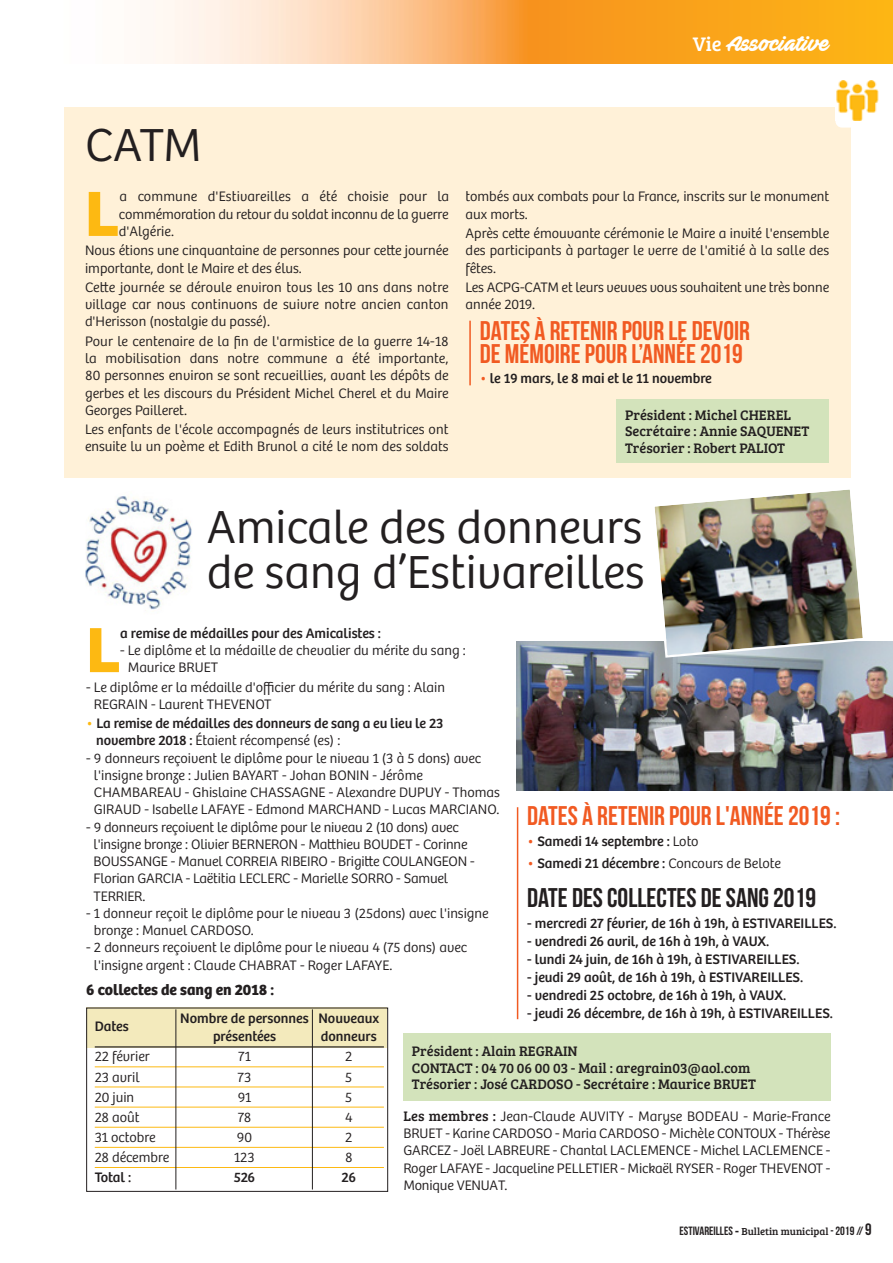
<style>
.page{position:relative;width:893px;height:1263px;background:#fff}
.page>*{position:absolute;margin:0;border:0;box-sizing:border-box;transform-origin:0 0}
.t1{font:700 66.15px "Bree";color:#fdb912}
.t2{font:300 48px/45px "Bree";color:#231f20}
.t3{font:27px/22.5px "Bebas Neue";color:#f15a22}
.t4{font:27px "Bebas Neue";color:#231f20}
.t5{font:21px "Ave Fedan PERSONALUSEONLY";color:#fff}
.t6{font:700 15.75px "Bree";color:#231f20}
.t7{font:300 14.25px/17.2px "Bree";color:#231f20}
.t8{font:14.25px/17.2px "Bree";color:#231f20}
.t9{font:14.25px/16.5px "Bree Serif";color:#231f20}
.t10{font:12px "Bebas Neue";color:#231f20}
.s1{font-family:"Bree Serif";font-size:20.25px}
.s2{color:#f15a22}
.s3{color:#fdb912}
.s4{font-weight:300}
.s5{font-family:"Bree Serif";font-weight:400}
.s6{font-family:"Bree";font-weight:700}
.s7{font-family:"Bree Serif";font-size:10.5px}
.s8{font-size:16.5px}
</style>
<div class="page">
<div style="left:64px;top:108px;width:786px;height:370px;background:#fff1d8"></div>
<div style="left:617px;top:399px;width:212px;height:64px;background:#d3e3bb"></div>
<hr style="left:469px;top:321px;width:2px;height:64px;background:#f15a22">
<svg style="left:528px;top:0;width:365px;height:64px;background:#f9a319"></svg>
<img style="left:155px;top:0;width:373px;height:64px">
<div style="left:835px;top:74px;width:44px;height:54px;background:#fff;border-radius:6px"></div>
<img style="left:836px;top:81px;width:43px;height:40px">
<div style="left:86px;top:1008px;width:301px;height:40px;background:#f3eabc"></div>
<hr style="left:95px;top:1046px;width:289px;height:1px;background:#231f20">
<hr style="left:95px;top:1066px;width:289px;height:1px;background:#fdb912">
<hr style="left:95px;top:1086px;width:289px;height:1px;background:#fdb912">
<hr style="left:95px;top:1107px;width:289px;height:1px;background:#fdb912">
<hr style="left:95px;top:1127px;width:289px;height:1px;background:#fdb912">
<hr style="left:95px;top:1147px;width:289px;height:1px;background:#fdb912">
<hr style="left:95px;top:1167px;width:289px;height:1px;background:#fdb912">
<div style="left:403px;top:1033px;width:427px;height:68px;background:#d3e3bb"></div>
<div style="left:86px;top:1008px;width:302px;height:184px;border:1px solid #231f20"></div>
<hr style="left:312px;top:1009px;width:1px;height:180px;background:#231f20">
<hr style="left:175px;top:1009px;width:1px;height:180px;background:#231f20">
<hr style="left:517px;top:807px;width:1px;height:212px;background:#f15a22">
<img style="left:516px;top:641px;width:377px;height:150px">
<img style="left:76px;top:490px;width:126px;height:126px;border-radius:50%">
<img style="left:651px;top:489px;width:215px;height:170px">
<h3 class="t5" style="left:693px;top:35px;width:138px"><span class="s1">Vie</span> Associative</h3>
<h2 class="t2" style="left:85px;top:128px;width:119px">CATM</h2>
<h1 class="t1" style="left:85px;top:190px;width:36px">L</h1>
<p class="t7" style="left:119px;top:190px;width:332px;text-align:justify">a commune d'Estivareilles a été choisie pour la commémoration du retour du soldat inconnu de la guerre d'Algérie.</p>
<p class="t7" style="left:85px;top:244px;width:365px">Nous étions une cinquantaine de personnes pour cette journée importante, dont le Maire et des élus.</p>
<p class="t7" style="left:85px;top:280px;width:365px;text-align:justify">Cette journée se déroule environ tous les 10 ans dans notre village car nous continuons de suivre notre ancien canton d'Herisson (nostalgie du passé).</p>
<p class="t7" style="left:85px;top:334px;width:365px;text-align:justify">Pour le centenaire de la fin de l'armistice de la guerre 14-18 la mobilisation dans notre commune a été importante, 80 personnes environ se sont recueillies, avant les dépôts de gerbes et les discours du Président Michel Cherel et du Maire Georges Pailleret.</p>
<p class="t7" style="left:85px;top:422px;width:365px">Les enfants de l'école accompagnés de leurs institutrices ont ensuite lu un poème et Edith Brunol a cité le nom des soldats</p>
<p class="t7" style="left:466px;top:190px;width:365px">tombés aux combats pour la France, inscrits sur le monument aux morts.</p>
<p class="t7" style="left:466px;top:226px;width:365px;text-align:justify">Après cette émouvante cérémonie le Maire a invité l'ensemble des participants à partager le verre de l'amitié à la salle des fêtes.</p>
<p class="t7" style="left:466px;top:280px;width:365px">Les ACPG-CATM et leurs veuves vous souhaitent une très bonne année 2019.</p>
<h3 class="t3" style="left:480px;top:320px;width:272px">DATES À RETENIR POUR LE DEVOIR<br>DE MÉMOIRE POUR L’ANNÉE 2019</h3>
<p class="t8" style="left:480px;top:371px;width:234px"><span class="s2">•</span> le 19 mars, le 8 mai et le 11 novembre</p>
<p class="t9" style="left:625px;top:408px;width:186px">Président : Michel CHEREL<br>Secrétaire : Annie SAQUENET<br>Trésorier : Robert PALIOT</p>
<h2 class="t2" style="left:207px;top:510px;width:439px">Amicale des donneurs de sang d’Estivareilles</h2>
<h1 class="t1" style="left:86px;top:626px;width:36px">L</h1>
<p class="t8" style="left:120px;top:626px;width:262px">a remise de médailles pour des Amicalistes :</p>
<p class="t7" style="left:128px;top:643px;width:339px;text-indent:-8px">- Le diplôme et la médaille de chevalier du mérite du sang :<br>Maurice BRUET</p>
<p class="t7" style="left:94px;top:680px;width:353px;text-indent:-8px">- Le diplôme er la médaille d'officier du mérite du sang : Alain<br>REGRAIN - Laurent THEVENOT</p>
<p class="t8" style="left:96px;top:716px;width:349px;text-indent:-10px"><span class="s3">•</span> La remise de médailles des donneurs de sang a eu lieu le 23 novembre 2018 : <span class="s4">Étaient récompensé (es) :</span></p>
<p class="t7" style="left:94px;top:751px;width:408px;text-indent:-8px">- 9 donneurs reçoivent le diplôme pour le niveau 1 (3 à 5 dons) avec l'insigne bronze : Julien BAYART - Johan BONIN - Jérôme CHAMBAREAU - Ghislaine CHASSAGNE - Alexandre DUPUY - Thomas GIRAUD - Isabelle LAFAYE - Edmond MARCHAND - Lucas MARCIANO.</p>
<p class="t7" style="left:94px;top:820px;width:383px;text-indent:-7px">- 9 donneurs reçoivent le diplôme pour le niveau 2 (10 dons) avec l'insigne bronze : Olivier BERNERON - Matthieu BOUDET - Corinne BOUSSANGE - Manuel CORREIA RIBEIRO - Brigitte COULANGEON - Florian GARCIA - Laëtitia LECLERC - Marielle SORRO - Samuel TERRIER.</p>
<p class="t7" style="left:94px;top:906px;width:396px;text-indent:-8px">- 1 donneur reçoit le diplôme pour le niveau 3 (25dons) avec l'insigne bronze : Manuel CARDOSO.</p>
<p class="t7" style="left:94px;top:941px;width:375px;text-indent:-8px">- 2 donneurs reçoivent le diplôme pour le niveau 4 (75 dons) avec l'insigne argent : Claude CHABRAT - Roger LAFAYE.</p>
<h3 class="t3" style="left:527px;top:805px;width:314px">DATES À RETENIR POUR L'ANNÉE 2019 :</h3>
<p class="t8" style="left:527px;top:834px;width:173px"><span class="s2">•</span> Samedi 14 septembre : <span class="s4">Loto</span></p>
<p class="t8" style="left:527px;top:856px;width:255px"><span class="s2">•</span> Samedi 21 décembre : <span class="s4">Concours de Belote</span></p>
<h3 class="t4" style="left:527px;top:882px;width:290px">DATE DES COLLECTES DE SANG 2019</h3>
<p class="t8" style="left:527px;top:916px;width:311px">- mercredi 27 février, de 16h à 19h, à ESTIVAREILLES.</p>
<p class="t8" style="left:527px;top:934px;width:243px">- vendredi 26 avril, de 16h à 19h, à VAUX.</p>
<p class="t8" style="left:527px;top:952px;width:274px">- lundi 24 juin, de 16h à 19h, à ESTIVAREILLES.</p>
<p class="t8" style="left:527px;top:970px;width:278px">- jeudi 29 août, de 16h à 19h, à ESTIVAREILLES.</p>
<p class="t8" style="left:527px;top:988px;width:260px">- vendredi 25 octobre, de 16h à 19h, à VAUX.</p>
<p class="t8" style="left:527px;top:1006px;width:307px">- jeudi 26 décembre, de 16h à 19h, à ESTIVAREILLES.</p>
<p class="t6" style="left:86px;top:984px;width:189px">6 collectes de sang en 2018 :</p>
<p class="t8" style="left:95px;top:1020px;width:36px">Dates</p>
<p class="t8" style="left:213px;top:1011px;width:168px;line-height:18px;text-indent:-33px">Nombre de personnes Nouveaux présentées</p>
<p class="t8" style="left:321px;top:1029px;width:57px">donneurs</p>
<p class="t9" style="left:412px;top:1044px;width:346px">Président : Alain REGRAIN<br>CONTACT : 04 70 06 00 03 - Mail : aregrain03@aol.com<br>Trésorier : José CARDOSO - Secrétaire : Maurice BRUET</p>
<p class="t7" style="left:95px;top:1050px;width:57px">22 février</p>
<p class="t7" style="left:238px;top:1050px;width:14px">71</p>
<p class="t7" style="left:345px;top:1050px;width:9px">2</p>
<p class="t7" style="left:95px;top:1070px;width:46px">23 avril</p>
<p class="t7" style="left:238px;top:1070px;width:15px">73</p>
<p class="t7" style="left:345px;top:1070px;width:9px">5</p>
<p class="t7" style="left:95px;top:1090px;width:41px">20 juin</p>
<p class="t7" style="left:238px;top:1090px;width:15px">91</p>
<p class="t7" style="left:345px;top:1090px;width:9px">5</p>
<p class="t7" style="left:95px;top:1110px;width:46px">28 août</p>
<p class="t7" style="left:238px;top:1110px;width:15px">78</p>
<p class="t7" style="left:345px;top:1110px;width:9px">4</p>
<p class="t7" style="left:95px;top:1130px;width:62px">31 octobre</p>
<p class="t7" style="left:237px;top:1130px;width:17px">90</p>
<p class="t7" style="left:345px;top:1130px;width:9px">2</p>
<p class="t7" style="left:95px;top:1150px;width:76px">28 décembre</p>
<p class="t7" style="left:234px;top:1150px;width:22px">123</p>
<p class="t7" style="left:345px;top:1150px;width:9px">8</p>
<p class="t8" style="left:95px;top:1170px;width:38px">Total :</p>
<p class="t8" style="left:234px;top:1170px;width:23px">526</p>
<p class="t8" style="left:342px;top:1170px;width:16px">26</p>
<p class="t7" style="left:403px;top:1109px;width:429px;text-align:justify"><span class="s5">Les membres :</span> Jean-Claude AUVITY - Maryse BODEAU - Marie-France BRUET - Karine CARDOSO - Maria CARDOSO - Michèle CONTOUX - Thérèse GARCEZ - Joël LABREURE - Chantal LACLEMENCE - Michel LACLEMENCE - Roger LAFAYE - Jacqueline PELLETIER - Mickaël RYSER - Roger THEVENOT - Monique VENUAT.</p>
<p class="t10" style="left:679px;top:1224px;width:194px">ESTIVAREILLES <span class="s6">-</span> <span class="s7">Bulletin municipal</span> - 2019 // <span class="s8">9</span></p>
</div>
